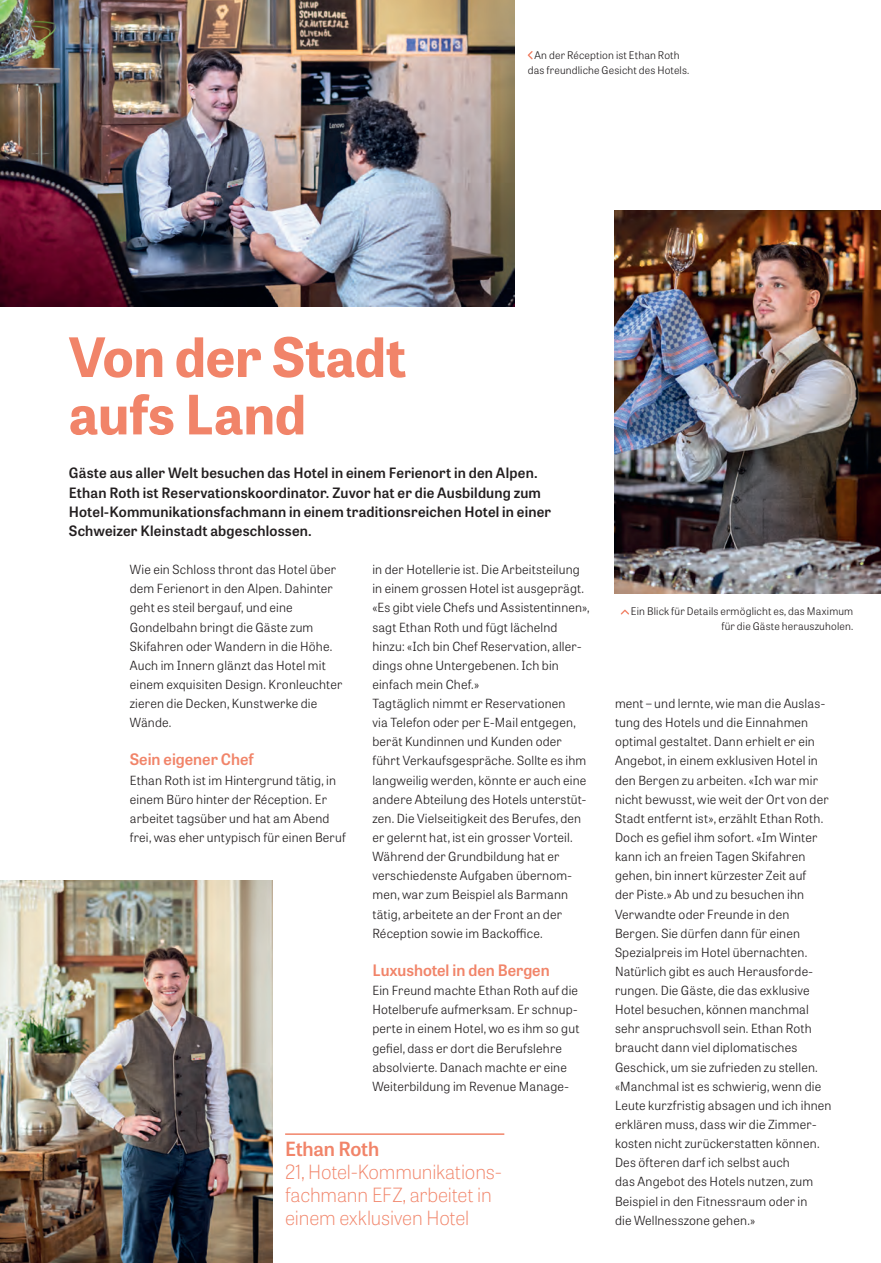
<style>
.page{position:relative;width:881px;height:1263px;background:#fff}
.page>*{position:absolute;margin:0;border:0;box-sizing:border-box;transform-origin:0 0}
.t1{font:700 54px/57.4px "Tablet Gothic";color:#f18469}
.t2{font:100 19.5px/22.8px "Tablet Gothic";letter-spacing:-.01em;color:#f18469}
.t3{font:600 19.5px "Tablet Gothic";letter-spacing:-.01em;color:#f18469}
.t4{font:600 15.75px "Tablet Gothic";color:#f18469}
.t5{font:600 14.25px/19.2px "Tablet Gothic";letter-spacing:.015em;color:#231f20}
.t6{font:300 12.6px/19.2px "Tablet Gothic";letter-spacing:.015em;color:#231f20}
.t7{font:300 10.5px/14.4px "Tablet Gothic";letter-spacing:.015em;color:#231f20;text-align:right}
</style>
<div class="page">
<hr style="left:285px;top:1133px;width:219px;height:2px;background:#f18469">
<svg style="left:620px;top:610px;width:9px;height:4px"></svg>
<svg style="left:527px;top:51px;width:5px;height:8px"></svg>
<img style="left:614px;top:211px;width:266px;height:382px">
<img style="left:0;top:0;width:514px;height:306px">
<img style="left:0;top:880px;width:272px;height:383px">
<p class="t7" style="left:527px;top:48px;width:163px;text-align:center">An der Réception ist Ethan Roth das freundliche Gesicht des Hotels.</p>
<h1 class="t1" style="left:69px;top:326px;width:339px">Von der Stadt aufs Land</h1>
<p class="t5" style="left:69px;top:463px;width:483px">Gäste aus aller Welt besuchen das Hotel in einem Ferienort in den Alpen.<br>Ethan Roth ist Reservationskoordinator. Zuvor hat er die Ausbildung zum Hotel-Kommunikationsfachmann in einem traditionsreichen Hotel in einer Schweizer Kleinstadt abgeschlossen.</p>
<p class="t6" style="left:130px;top:559px;width:214px">Wie ein Schloss thront das Hotel über dem Ferienort in den Alpen. Dahinter geht es steil bergauf, und eine<br>Gondelbahn bringt die Gäste zum<br>Skifahren oder Wandern in die Höhe.<br>Auch im Innern glänzt das Hotel mit einem exquisiten Design. Kronleuchter zieren die Decken, Kunstwerke die<br>Wände.</p>
<p class="t4" style="left:130px;top:749px;width:125px">Sein eigener Chef</p>
<p class="t6" style="left:130px;top:770px;width:217px">Ethan Roth ist im Hintergrund tätig, in einem Büro hinter der Réception. Er arbeitet tagsüber und hat am Abend frei, was eher untypisch für einen Beruf</p>
<p class="t6" style="left:372px;top:559px;width:218px">in der Hotellerie ist. Die Arbeitsteilung in einem grossen Hotel ist ausgeprägt. «Es gibt viele Chefs und Assistentinnen», sagt Ethan Roth und fügt lächelnd hinzu: «Ich bin Chef Reservation, aller&shy;dings ohne Untergebenen. Ich bin einfach mein Chef.»<br>Tagtäglich nimmt er Reservationen<br>via Telefon oder per E-Mail entgegen, berät Kundinnen und Kunden oder führt Verkaufsgespräche. Sollte es ihm langweilig werden, könnte er auch eine andere Abteilung des Hotels unterstüt&shy;zen. Die Vielseitigkeit des Berufes, den er gelernt hat, ist ein grosser Vorteil.<br>Während der Grundbildung hat er verschiedenste Aufgaben übernom&shy;men, war zum Beispiel als Barmann tätig, arbeitete an der Front an der Réception sowie im Backoffice.</p>
<p class="t4" style="left:372px;top:959px;width:179px">Luxushotel in den Bergen</p>
<p class="t6" style="left:372px;top:980px;width:208px">Ein Freund machte Ethan Roth auf die Hotelberufe aufmerksam. Er schnup&shy;perte in einem Hotel, wo es ihm so gut gefiel, dass er dort die Berufslehre absolvierte. Danach machte er eine Weiterbildung im Revenue Manage-</p>
<h2 class="t3" style="left:285px;top:1135px;width:96px">Ethan Roth</h2>
<h2 class="t2" style="left:285px;top:1160px;width:218px">21, Hotel-Kommunikations&shy;fachmann EFZ, arbeitet in einem exklusiven Hotel</h2>
<p class="t7" style="left:630px;top:604px;width:224px">Ein Blick für Details ermöglicht es, das Maximum für die Gäste herauszuholen.</p>
<p class="t6" style="left:614px;top:693px;width:218px">ment – und lernte, wie man die Auslas&shy;tung des Hotels und die Einnahmen optimal gestaltet. Dann erhielt er ein Angebot, in einem exklusiven Hotel in den Bergen zu arbeiten. «Ich war mir nicht bewusst, wie weit der Ort von der Stadt entfernt ist», erzählt Ethan Roth.<br>Doch es gefiel ihm sofort. «Im Winter kann ich an freien Tagen Skifahren gehen, bin innert kürzester Zeit auf<br>der Piste.» Ab und zu besuchen ihn Verwandte oder Freunde in den Bergen. Sie dürfen dann für einen Spezialpreis im Hotel übernachten.<br>Natürlich gibt es auch Herausforde&shy;rungen. Die Gäste, die das exklusive Hotel besuchen, können manchmal sehr anspruchsvoll sein. Ethan Roth braucht dann viel diplomatisches Geschick, um sie zufrieden zu stellen. «Manchmal ist es schwierig, wenn die Leute kurzfristig absagen und ich ihnen erklären muss, dass wir die Zimmer&shy;kosten nicht zurückerstatten können.<br>Des öfteren darf ich selbst auch<br>das Angebot des Hotels nutzen, zum Beispiel in den Fitnessraum oder in<br>die Wellnesszone gehen.»</p>
</div>
